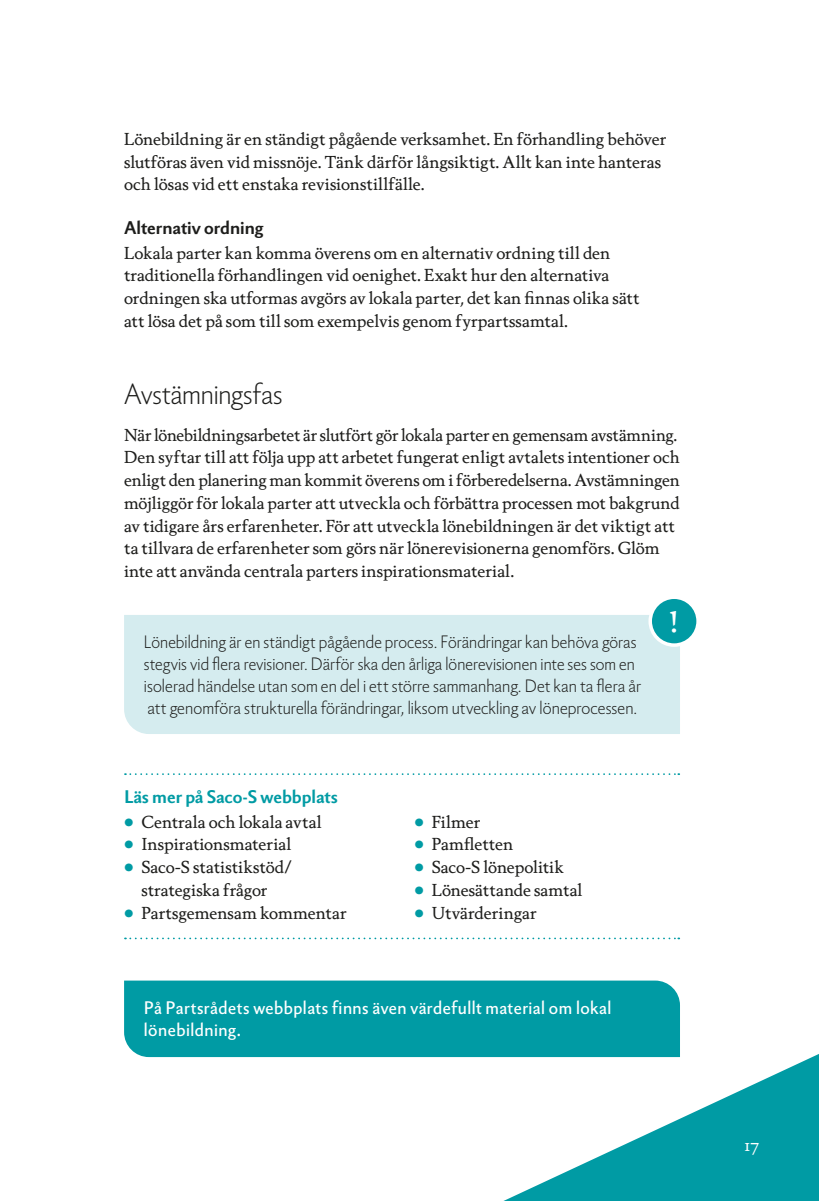
<style>
.page{position:relative;width:819px;height:1201px;background:#fff}
.page>*{position:absolute;margin:0;border:0;box-sizing:border-box;transform-origin:0 0}
.t1{font:300 28px "Berling Nova Sans Pro";letter-spacing:-.015em;color:#1d1d1b}
.t2{font:700 28px "Berling Nova Text Pro";color:#fff}
.t3{font:300 17.5px/21.9px "Berling Nova Sans Pro";color:#1d1d1b}
.t4{font:17.5px/21.9px "Berling Nova Sans Pro";letter-spacing:.025em;color:#fff}
.t5{font:700 17.5px "Berling Nova Sans Pro";letter-spacing:-.005em;color:#009ba4}
.t6{font:700 17.5px "Berling Nova Sans Pro";letter-spacing:-.005em;color:#1d1d1b}
.t7{font:17.5px "Berling Nova Text Pro";color:#fff}
.t8{font:16.62px/22.8px "Berling Nova Text Pro";color:#1d1d1b}
.s1{color:#009ba4}
</style>
<div class="page">
<svg style="left:125px;top:773px;width:554px;height:2px"></svg>
<div style="left:124px;top:615px;width:556px;height:119px;background:#d5ecef"></div>
<div style="left:650px;top:597px;width:48px;height:48px;background:#009ba4;border-radius:50%"></div>
<div style="left:648px;top:595px;width:51px;height:52px;border:4px solid #fff;border-radius:50%"></div>
<svg style="left:125px;top:937px;width:554px;height:2px"></svg>
<div style="left:124px;top:980px;width:556px;height:77px;background:#009ba4"></div>
<svg style="left:453px;top:1041px;width:366px;height:159px"></svg>
<p class="t8" style="left:124px;top:127px;width:543px">Lönebildning är en ständigt pågående verksamhet. En förhandling behöver slutföras även vid missnöje. Tänk därför långsiktigt. Allt kan inte hanteras och lösas vid ett enstaka revisionstillfälle.</p>
<p class="t6" style="left:124px;top:215px;width:141px">Alternativ ordning</p>
<p class="t8" style="left:124px;top:241px;width:517px">Lokala parter kan komma överens om en alternativ ordning till den traditionella förhandlingen vid oenighet. Exakt hur den alternativa ordningen ska utformas avgörs av lokala parter, det kan finnas olika sätt att lösa det på som till som exempelvis genom fyrpartssamtal.</p>
<h1 class="t1" style="left:124px;top:374px;width:160px">Avstämningsfas</h1>
<p class="t8" style="left:124px;top:423px;width:557px">När lönebildningsarbetet är slutfört gör lokala parter en gemensam avstämning.<br>Den syftar till att följa upp att arbetet fungerat enligt avtalets intentioner och enligt den planering man kommit överens om i förberedelserna. Avstämningen möjliggör för lokala parter att utveckla och förbättra processen mot bakgrund av tidigare års erfarenheter. För att utveckla lönebildningen är det viktigt att ta tillvara de erfarenheter som görs när lönerevisionerna genomförs. Glöm inte att använda centrala parters inspirationsmaterial.</p>
<p class="t3" style="left:144px;top:630px;width:499px">Lönebildning är en ständigt pågående process. Förändringar kan behöva göras stegvis vid flera revisioner. Därför ska den årliga lönerevisionen inte ses som en isolerad händelse utan som en del i ett större sammanhang. Det kan ta flera år att genomföra strukturella förändringar, liksom utveckling av löneprocessen.</p>
<p class="t5" style="left:124px;top:784px;width:215px">Läs mer på Saco-S webbplats</p>
<p class="t8" style="left:124px;top:809px;width:199px"><span class="s1">•</span> Centrala och lokala avtal</p>
<p class="t8" style="left:124px;top:832px;width:169px"><span class="s1">•</span> Inspirationsmaterial</p>
<p class="t8" style="left:124px;top:855px;width:169px;text-align:center"><span class="s1">•</span> Saco-S statistikstöd/ strategiska frågor</p>
<p class="t8" style="left:124px;top:900px;width:224px"><span class="s1">•</span> Partsgemensam kommentar</p>
<p class="t8" style="left:414px;top:809px;width:67px"><span class="s1">•</span> Filmer</p>
<p class="t8" style="left:414px;top:832px;width:100px"><span class="s1">•</span> Pamfletten</p>
<p class="t8" style="left:414px;top:855px;width:151px"><span class="s1">•</span> Saco-S lönepolitik</p>
<p class="t8" style="left:414px;top:878px;width:170px"><span class="s1">•</span> Lönesättande samtal</p>
<p class="t8" style="left:414px;top:900px;width:124px"><span class="s1">•</span> Utvärderingar</p>
<h1 class="t2" style="left:669px;top:604px;width:10px">!</h1>
<p class="t4" style="left:144px;top:995px;width:469px">På Partsrådets webbplats finns även värdefullt material om lokal lönebildning.</p>
<p class="t7" style="left:744px;top:1133px;width:16px">17</p>
</div>
